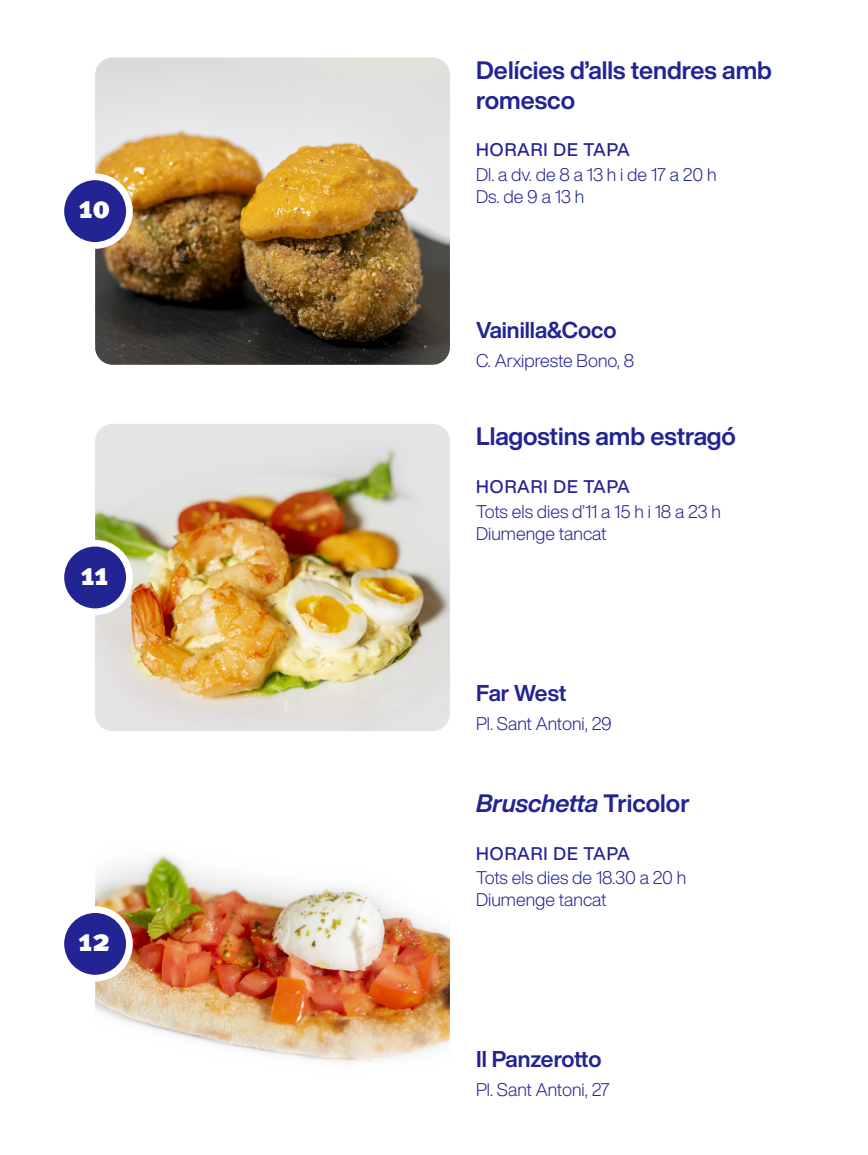
<style>
.page{position:relative;width:868px;height:1155px;background:#fff}
.page>*{position:absolute;margin:0;border:0;box-sizing:border-box;transform-origin:0 0}
.t1{font:900 31.5px "Meta Pro";color:#fff}
.t2{font:700 24.75px/29.7px "Helvetica Now Display";color:#212492}
.t3{font:italic 700 24.75px "Helvetica Now Display";color:#212492}
.t4{font:700 22.5px "Helvetica Now Display";color:#212492}
.t5{font:700 22.5px "Helvetica Now Display";letter-spacing:-.02em;color:#212492}
.t6{font:300 18px/21.6px "Helvetica Now Display";color:#212492}
.t7{font:500 18px "Helvetica Now Display";letter-spacing:.045em;color:#212492}
.s1{font-style:normal}
</style>
<div class="page">
<img style="left:95px;top:57px;width:355px;height:308px">
<div style="left:61px;top:177px;width:68px;height:68px;background:#212492;border-radius:50%"></div>
<div style="left:57px;top:173px;width:76px;height:76px;border:7px solid #fff;border-radius:50%"></div>
<img style="left:95px;top:424px;width:355px;height:307px">
<div style="left:61px;top:543px;width:68px;height:68px;background:#212492;border-radius:50%"></div>
<div style="left:57px;top:540px;width:76px;height:75px;border:7px solid #fff;border-radius:50%"></div>
<img style="left:95px;top:855px;width:355px;height:210px">
<div style="left:61px;top:909px;width:68px;height:69px;background:#212492;border-radius:50%"></div>
<div style="left:57px;top:906px;width:76px;height:75px;border:7px solid #fff;border-radius:50%"></div>
<h1 class="t1" style="left:79px;top:188px;width:33px">10</h1>
<h1 class="t1" style="left:81px;top:554px;width:29px">11</h1>
<h1 class="t1" style="left:78px;top:920px;width:34px">12</h1>
<h2 class="t2" style="left:476px;top:55px;width:297px">Delícies d’alls tendres amb romesco</h2>
<p class="t7" style="left:476px;top:137px;width:155px">HORARI DE TAPA</p>
<p class="t6" style="left:476px;top:163px;width:242px">Dl. a dv. de 8 a 13 h i de 17 a 20 h<br>Ds. de 9 a 13 h</p>
<p class="t4" style="left:476px;top:314px;width:142px">Vainilla&amp;Coco</p>
<p class="t6" style="left:476px;top:349px;width:159px">C. Arxipreste Bono, 8</p>
<h2 class="t2" style="left:476px;top:422px;width:261px">Llagostins amb estragó</h2>
<p class="t7" style="left:476px;top:474px;width:155px">HORARI DE TAPA</p>
<p class="t6" style="left:476px;top:500px;width:246px">Tots els dies d’11 a 15 h i 18 a 23 h<br>Diumenge tancat</p>
<p class="t4" style="left:476px;top:677px;width:92px">Far West</p>
<p class="t6" style="left:476px;top:712px;width:137px">Pl. Sant Antoni, 29</p>
<h2 class="t3" style="left:476px;top:786px;width:215px">Bruschetta <span class="s1">Tricolor</span></h2>
<p class="t7" style="left:476px;top:840px;width:155px">HORARI DE TAPA</p>
<p class="t6" style="left:476px;top:866px;width:212px">Tots els dies de 18.30 a 20 h<br>Diumenge tancat</p>
<p class="t5" style="left:476px;top:1043px;width:127px">Il Panzerotto</p>
<p class="t6" style="left:476px;top:1079px;width:135px">Pl. Sant Antoni, 27</p>
</div>
